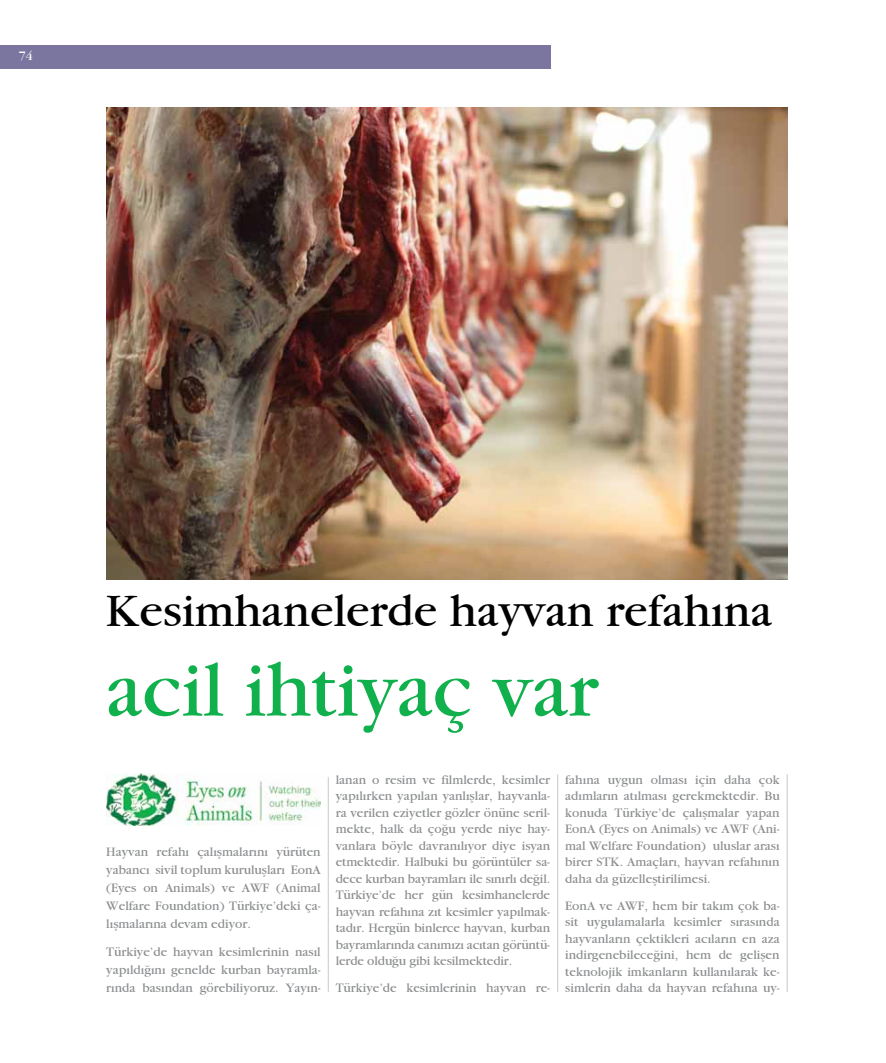
<style>
.page{position:relative;width:886px;height:1063px;background:#fff}
.page>*{position:absolute;margin:0;border:0;box-sizing:border-box;transform-origin:0 0}
.t1{font:75px "Garamond T.";color:#10b04d}
.t2{font:45px "Garamond T.";color:#000}
.t3{font:12.5px/16.5px "Garamond T.";color:#8a8c8e;text-align:justify}
.t4{font:12.5px "Garamond T.";color:#fff}
</style>
<div class="page">
<div style="left:0;top:45px;width:550px;height:23px;background:#7a76a0"></div>
<hr style="left:328px;top:777px;width:1px;height:215px;background:#c7c8ca">
<hr style="left:557px;top:774px;width:1px;height:218px;background:#c7c8ca">
<hr style="left:787px;top:774px;width:1px;height:218px;background:#c7c8ca">
<img style="left:106px;top:774px;width:215px;height:51px">
<img style="left:106px;top:107px;width:681px;height:472px">
<p class="t4" style="left:19px;top:49px;width:16px">74</p>
<h2 class="t2" style="left:106px;top:585px;width:667px">Kesimhanelerde hayvan refahına</h2>
<h1 class="t1" style="left:106px;top:649px;width:493px">acil ihtiyaç var</h1>
<p class="t3" style="left:106px;top:844px;width:216px;line-height:17.9px">Hayvan refahı çalışmalarını yürüten yabancı sivil toplum kuruluşları EonA (Eyes on Animals) ve AWF (Animal Welfare Foundation) Türkiye’deki ça&shy;lışmalarına devam ediyor.</p>
<p class="t3" style="left:106px;top:944px;width:216px;line-height:17.9px">Türkiye’de hayvan kesimlerinin nasıl yapıldığını genelde kurban bayramla&shy;rında basından görebiliyoruz. Yayın-</p>
<p class="t3" style="left:336px;top:771px;width:216px">lanan o resim ve filmlerde, kesimler yapılırken yapılan yanlışlar, hayvanla&shy;ra verilen eziyetler gözler önüne seril&shy;mekte, halk da çoğu yerde niye hay&shy;vanlara böyle davranılıyor diye isyan etmektedir. Halbuki bu görüntüler sa&shy;dece kurban bayramları ile sınırlı değil.<br>Türkiye’de her gün kesimhanelerde hayvan refahına zıt kesimler yapılmak&shy;tadır. Hergün binlerce hayvan, kurban bayramlarında canımızı acıtan görüntü&shy;lerde olduğu gibi kesilmektedir.</p>
<p class="t3" style="left:336px;top:980px;width:216px">Türkiye’de kesimlerinin hayvan re-</p>
<p class="t3" style="left:565px;top:771px;width:216px">fahına uygun olması için daha çok adımların atılması gerekmektedir. Bu konuda Türkiye’de çalışmalar yapan EonA (Eyes on Animals) ve AWF (Ani&shy;mal Welfare Foundation) uluslar arası birer STK. Amaçları, hayvan refahının daha da güzelleştirilimesi.</p>
<p class="t3" style="left:565px;top:898px;width:216px">EonA ve AWF, hem bir takım çok ba&shy;sit uygulamalarla kesimler sırasında hayvanların çektikleri acıların en aza indirgenebileceğini, hem de gelişen teknolojik imkanların kullanılarak ke&shy;simlerin daha da hayvan refahına uy-</p>
</div>
